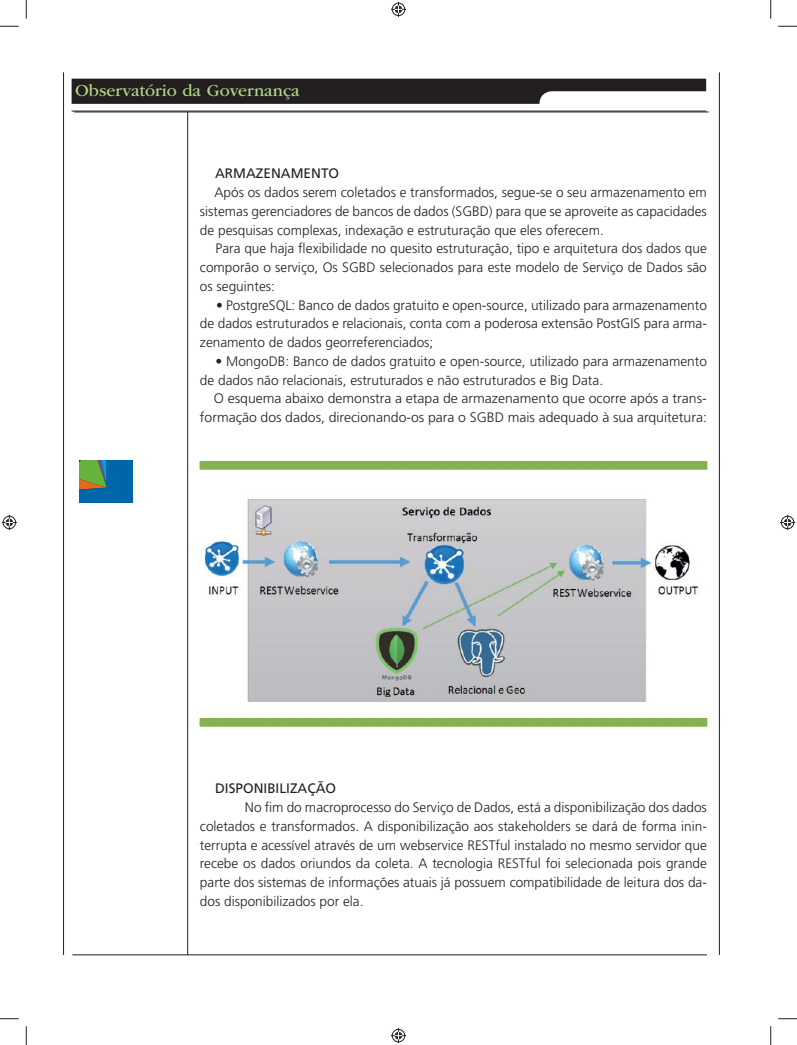
<style>
.page{position:relative;width:797px;height:1045px;background:#fff}
.page>*{position:absolute;margin:0;border:0;box-sizing:border-box;transform-origin:0 0}
.t1{font:17.5px "ITC Garamond Std";color:#b1d889}
.t2{font:300 13.75px/18.8px "Frutiger LT Std";color:#241f1f;text-align:justify}
.t3{font:13.75px "Frutiger LT Std";color:#241f1f}
</style>
<div class="page">
<hr style="left:72px;top:111px;width:634px;height:1px;background:#241f1f">
<svg style="left:72px;top:79px;width:634px;height:25px;background:#413d3d"></svg>
<hr style="left:63px;top:72px;width:1px;height:883px;background:#241f1f">
<hr style="left:719px;top:72px;width:1px;height:883px;background:#241f1f">
<hr style="left:187px;top:112px;width:1px;height:843px;background:#241f1f">
<hr style="left:74px;top:112px;width:634px;height:1px;background:#241f1f">
<img style="left:203px;top:499px;width:495px;height:203px">
<div style="left:200px;top:718px;width:507px;height:8px;background:#83b34d"></div>
<div style="left:200px;top:461px;width:507px;height:8px;background:#83b34d"></div>
<svg style="left:79px;top:460px;width:54px;height:42px;background:#287788"></svg>
<hr style="left:72px;top:954px;width:635px;height:1px;background:#241f1f">
<svg style="left:0;top:25px;width:19px;height:2px"></svg>
<svg style="left:778px;top:25px;width:19px;height:2px"></svg>
<svg style="left:0;top:1018px;width:19px;height:1px"></svg>
<svg style="left:778px;top:1018px;width:19px;height:1px"></svg>
<svg style="left:25px;top:0;width:2px;height:19px"></svg>
<svg style="left:25px;top:1026px;width:2px;height:19px"></svg>
<svg style="left:770px;top:0;width:1px;height:19px"></svg>
<svg style="left:770px;top:1026px;width:1px;height:19px"></svg>
<svg style="left:391px;top:2px;width:15px;height:15px"></svg>
<svg style="left:391px;top:1028px;width:15px;height:15px"></svg>
<svg style="left:2px;top:515px;width:15px;height:15px"></svg>
<svg style="left:780px;top:515px;width:15px;height:15px"></svg>
<p class="t1" style="left:75px;top:81px;width:226px">Observatório da Governança</p>
<p class="t3" style="left:215px;top:165px;width:126px">ARMAZENAMENTO</p>
<p class="t2" style="left:200px;top:183px;width:508px;text-indent:15px">Após os dados serem coletados e transformados, segue-se o seu armazenamento em sistemas gerenciadores de bancos de dados (SGBD) para que se aproveite as capacidades de pesquisas complexas, indexação e estruturação que eles oferecem.</p>
<p class="t2" style="left:200px;top:239px;width:508px;text-indent:16px">Para que haja flexibilidade no quesito estruturação, tipo e arquitetura dos dados que comporão o serviço, Os SGBD selecionados para este modelo de Serviço de Dados são os seguintes:</p>
<p class="t2" style="left:200px;top:296px;width:508px;text-indent:16px">• PostgreSQL: Banco de dados gratuito e open-source, utilizado para armazenamento de dados estruturados e relacionais, conta com a poderosa extensão PostGIS para arma&shy;zenamento de dados georreferenciados;</p>
<p class="t2" style="left:200px;top:352px;width:508px;text-indent:16px">• MongoDB: Banco de dados gratuito e open-source, utilizado para armazenamento de dados não relacionais, estruturados e não estruturados e Big Data.</p>
<p class="t2" style="left:200px;top:389px;width:508px;text-align:right">O esquema abaixo demonstra a etapa de armazenamento que ocorre após a trans&shy;formação dos dados, direcionando-os para o SGBD mais adequado à sua arquitetura:</p>
<p class="t3" style="left:215px;top:780px;width:123px">DISPONIBILIZAÇÃO</p>
<p class="t2" style="left:200px;top:798px;width:508px;text-indent:45px">No fim do macroprocesso do Serviço de Dados, está a disponibilização dos dados coletados e transformados. A disponibilização aos stakeholders se dará de forma inin&shy;terrupta e acessível através de um webservice RESTful instalado no mesmo servidor que recebe os dados oriundos da coleta. A tecnologia RESTful foi selecionada pois grande parte dos sistemas de informações atuais já possuem compatibilidade de leitura dos da&shy;dos disponibilizados por ela.</p>
</div>
